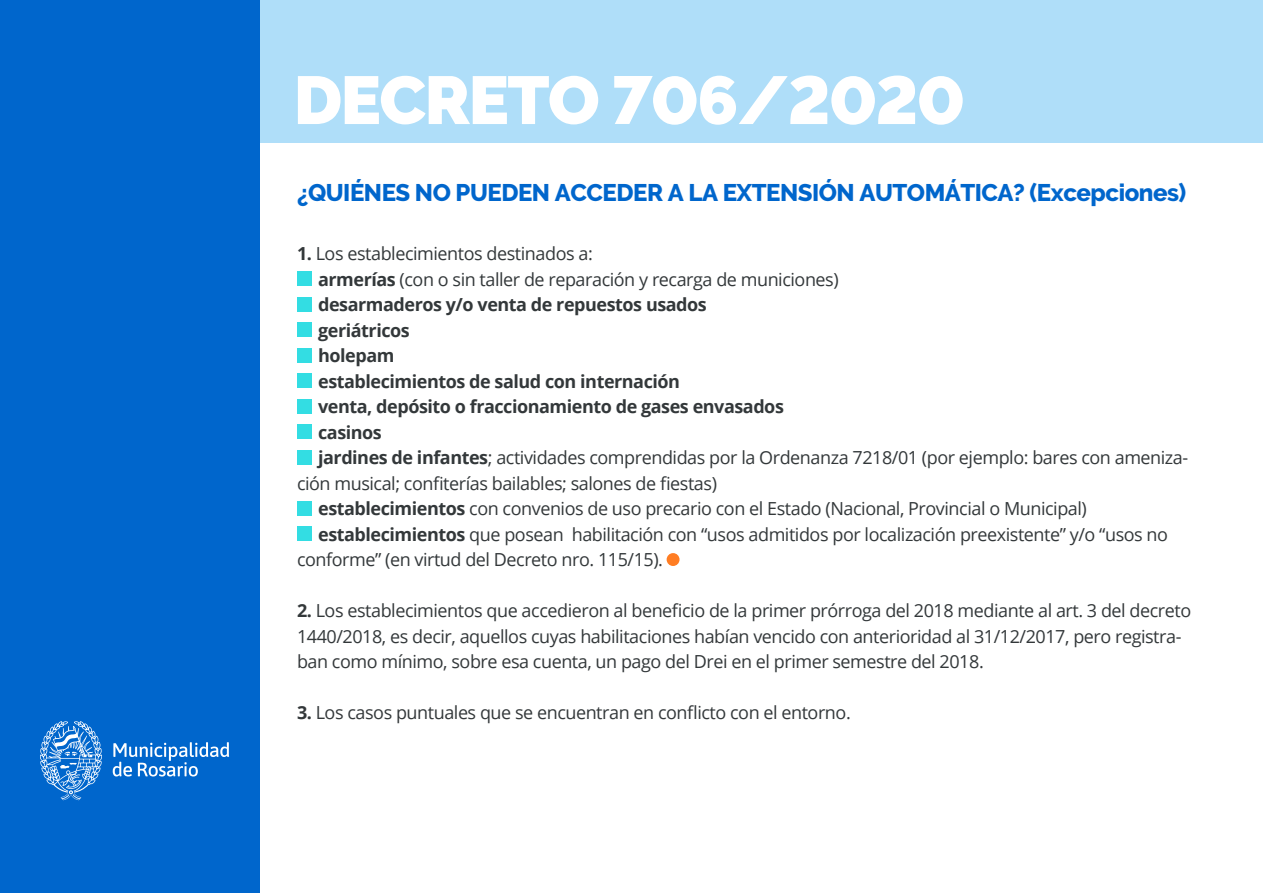
<style>
.page{position:relative;width:1263px;height:893px;background:#fff}
.page>*{position:absolute;margin:0;border:0;box-sizing:border-box;transform-origin:0 0}
.t1{font:900 67.5px "Raleway";letter-spacing:-.025em;color:#fff}
.t2{font:800 24px "Raleway";letter-spacing:-.02em;color:#06c}
.t3{font:18px/25.5px "Open Sans";letter-spacing:-.025em;color:#33383a}
.t4{font:700 18px "Open Sans";letter-spacing:-.025em;color:#33383a}
.s1{font-weight:700}
</style>
<div class="page">
<div style="left:260px;top:0;width:1003px;height:143px;background:#afdef9"></div>
<div style="left:0;top:0;width:260px;height:893px;background:#06c"></div>
<svg style="left:40px;top:721px;width:62px;height:79px"></svg>
<svg style="left:113px;top:742px;width:116px;height:34px"></svg>
<div style="left:667px;top:553px;width:12px;height:13px;background:#ff7d23;border-radius:50%"></div>
<div style="left:297px;top:272px;width:14px;height:14px;background:#33dde3"></div>
<div style="left:297px;top:297px;width:14px;height:14px;background:#33dde3"></div>
<div style="left:297px;top:323px;width:14px;height:14px;background:#33dde3"></div>
<div style="left:297px;top:348px;width:14px;height:14px;background:#33dde3"></div>
<div style="left:297px;top:374px;width:14px;height:14px;background:#33dde3"></div>
<div style="left:297px;top:399px;width:14px;height:14px;background:#33dde3"></div>
<div style="left:297px;top:425px;width:14px;height:14px;background:#33dde3"></div>
<div style="left:297px;top:450px;width:14px;height:14px;background:#33dde3"></div>
<div style="left:297px;top:501px;width:14px;height:14px;background:#33dde3"></div>
<div style="left:297px;top:527px;width:14px;height:14px;background:#33dde3"></div>
<h1 class="t1" style="left:294px;top:61px;width:673px">DECRETO 706/2020</h1>
<h2 class="t2" style="left:297px;top:179px;width:891px">¿QUIÉNES NO PUEDEN ACCEDER A LA EXTENSIÓN AUTOMÁTICA? (Excepciones)</h2>
<p class="t3" style="left:297px;top:241px;width:297px"><span class="s1">1.</span> Los establecimientos destinados a:</p>
<p class="t3" style="left:318px;top:266px;width:522px"><span class="s1">armerías</span> (con o sin taller de reparación y recarga de municiones)</p>
<p class="t4" style="left:318px;top:292px;width:390px">desarmaderos y/o venta de repuestos usados</p>
<p class="t4" style="left:318px;top:318px;width:93px">geriátricos</p>
<p class="t4" style="left:318px;top:343px;width:78px">holepam</p>
<p class="t4" style="left:318px;top:369px;width:363px">establecimientos de salud con internación</p>
<p class="t4" style="left:318px;top:394px;width:467px">venta, depósito o fraccionamiento de gases envasados</p>
<p class="t4" style="left:318px;top:420px;width:65px">casinos</p>
<p class="t3" style="left:318px;top:445px;width:872px"><span class="s1">jardines de infantes</span>; actividades comprendidas por la Ordenanza 7218/01 (por ejemplo: bares con ameniza-</p>
<p class="t3" style="left:297px;top:470px;width:421px">ción musical; confiterías bailables; salones de fiestas)</p>
<p class="t3" style="left:318px;top:496px;width:770px"><span class="s1">establecimientos</span> con convenios de uso precario con el Estado (Nacional, Provincial o Municipal)</p>
<p class="t3" style="left:318px;top:521px;width:851px"><span class="s1">establecimientos</span> que posean habilitación con “usos admitidos por localización preexistente” y/o “usos no</p>
<p class="t3" style="left:297px;top:547px;width:368px">conforme” (en virtud del Decreto nro. 115/15).</p>
<p class="t3" style="left:297px;top:598px;width:896px"><span class="s1">2.</span> Los establecimientos que accedieron al beneficio de la primer prórroga del 2018 mediante al art. 3 del decreto<br>1440/2018, es decir, aquellos cuyas habilitaciones habían vencido con anterioridad al 31/12/2017, pero registra&shy;ban como mínimo, sobre esa cuenta, un pago del Drei en el primer semestre del 2018.</p>
<p class="t3" style="left:297px;top:700px;width:555px"><span class="s1">3.</span> Los casos puntuales que se encuentran en conflicto con el entorno.</p>
</div>
